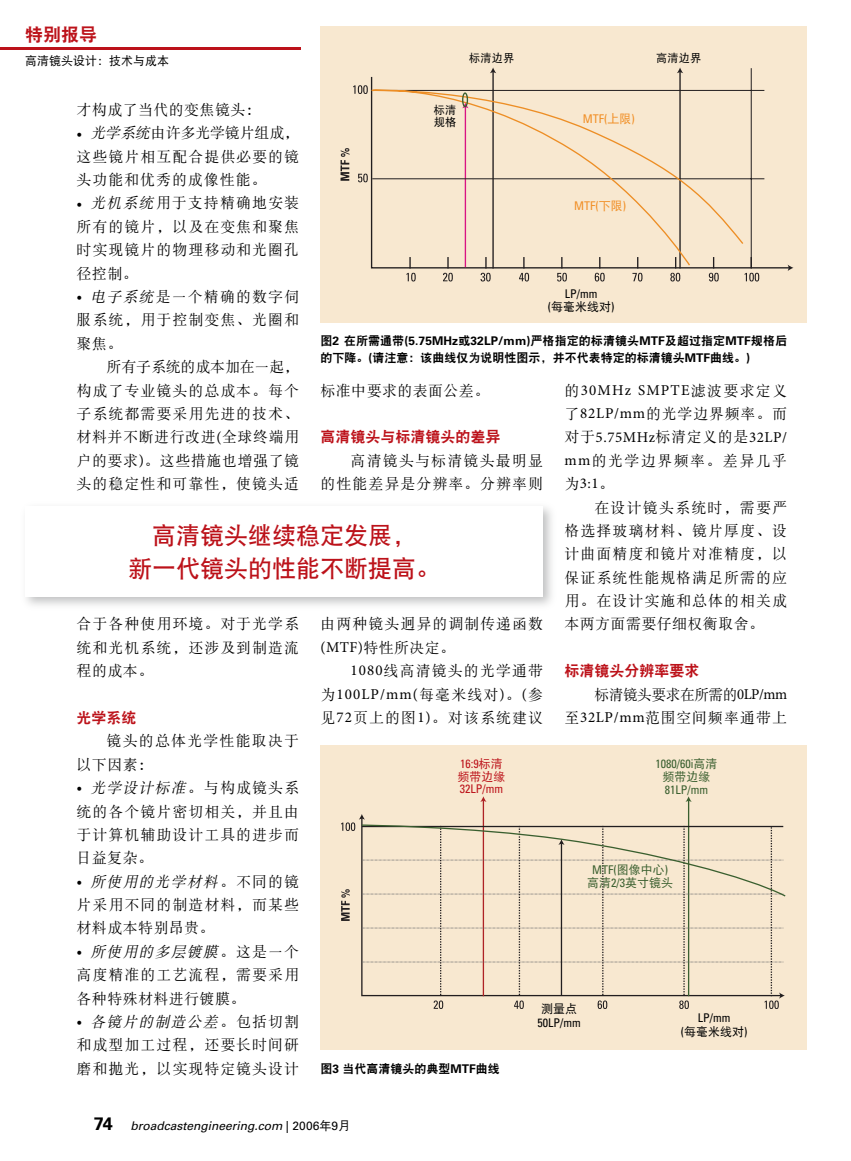
<style>
.page{position:relative;width:851px;height:1161px;background:#fff}
.page>*{position:absolute;margin:0;border:0;box-sizing:border-box;transform-origin:0 0}
.t1{font:24px/33px "DF Hei W7";color:#bc121a;text-align:center}
.t2{font:18px "DF Hei W9";color:#bc121a}
.t3{font:15px/23.4px "DF Song W5";letter-spacing:.065em;color:#000;text-align:justify}
.t4{font:15px "Minion Pro";letter-spacing:.07em;color:#000}
.t5{font:15px/23.4px "DF Song W5";letter-spacing:-.03em;color:#000;text-align:right}
.t6{font:15px "DF Song W5";letter-spacing:.035em;color:#000}
.t7{font:15px "DF Song W5";letter-spacing:-.015em;color:#000}
.t8{font:15px "DF Hei W9";color:#bc121a}
.t9{font:15px "DF Song W5";letter-spacing:.025em;color:#000}
.t10{font:15px "Minion Pro";letter-spacing:.035em;color:#000}
.t11{font:15px "DF Song W5";letter-spacing:.09em;color:#000}
.t12{font:12px/16.5px "DF Hei W9";color:#000}
.t13{font:italic 12px "Univers LT Std";color:#000}
.t14{font:12px "DF Hei W5";color:#000}
.t15{font:condensed 12px "Univers LT Std";color:#3a5f2f}
.t16{font:condensed 12px "Univers LT Std";color:#000}
.t17{font:condensed 12px "Univers LT Std";color:#f18e24}
.t18{font:12px "DF Hei W5";color:#3a5f2f}
.t19{font:condensed 12px "Univers LT Std";color:#bc121a}
.t20{font:12px "DF Hei W5";color:#bc121a}
.t21{font:11.25px/12px "DF Hei W5";color:#000}
.s1{font-style:italic}
.s2{font-family:"Minion Pro"}
.s3{font-family:"DF Hei W5";font-stretch:normal}
.s4{font-family:"Univers LT Std";font-stretch:condensed}
.s5{font-family:"Univers LT Std";font-weight:700}
.s6{font-family:"DF Song W5"}
.s7{font-weight:700;font-style:normal;font-size:18px}
.s8{font-style:normal}
.s9{font-family:"DF Hei W5";font-style:normal}
</style>
<div class="page">
<hr style="left:0;top:47px;width:301px;height:3px;background:#bc121a">
<div style="left:320px;top:26px;width:486px;height:296px;background:#f8e8d0"></div>
<svg style="left:370px;top:76px;width:418px;height:193px"></svg>
<svg style="left:787px;top:265px;width:6px;height:6px"></svg>
<hr style="left:492px;top:72px;width:1px;height:197px;background:#221e1f">
<svg style="left:490px;top:67px;width:6px;height:6px"></svg>
<hr style="left:679px;top:72px;width:1px;height:197px;background:#221e1f">
<svg style="left:677px;top:67px;width:6px;height:6px"></svg>
<hr style="left:464px;top:107px;width:2px;height:160px;background:#d91583">
<hr style="left:372px;top:90px;width:392px;height:1px;background:#221e1f">
<hr style="left:372px;top:178px;width:392px;height:1px;background:#221e1f">
<hr style="left:750px;top:68px;width:1px;height:200px;background:#221e1f">
<svg style="left:370px;top:82px;width:374px;height:184px"></svg>
<div style="left:462px;top:92px;width:6px;height:15px;border:1px solid #3a5f2f;border-radius:50%"></div>
<svg style="left:406px;top:257px;width:10px;height:25px"></svg>
<svg style="left:443px;top:257px;width:10px;height:25px"></svg>
<svg style="left:480px;top:257px;width:10px;height:25px"></svg>
<svg style="left:519px;top:257px;width:10px;height:25px"></svg>
<svg style="left:557px;top:257px;width:10px;height:25px"></svg>
<svg style="left:594px;top:257px;width:10px;height:25px"></svg>
<svg style="left:632px;top:257px;width:10px;height:25px"></svg>
<svg style="left:670px;top:257px;width:10px;height:25px"></svg>
<svg style="left:708px;top:257px;width:10px;height:25px"></svg>
<svg style="left:744px;top:257px;width:15px;height:25px"></svg>
<svg style="left:340px;top:148px;width:9px;height:33px"></svg>
<svg style="left:353px;top:85px;width:15px;height:9px"></svg>
<svg style="left:358px;top:174px;width:10px;height:8px"></svg>
<div style="left:320px;top:745px;width:487px;height:305px;background:#f8e8d0"></div>
<hr style="left:482px;top:800px;width:2px;height:196px;background:#ae2225">
<svg style="left:480px;top:796px;width:6px;height:6px"></svg>
<hr style="left:688px;top:800px;width:1px;height:196px;background:#3a5f2f">
<svg style="left:685px;top:796px;width:6px;height:6px"></svg>
<svg style="left:341px;top:814px;width:444px;height:195px"></svg>
<p class="t2" style="left:25px;top:26px;width:73px">特别报导</p>
<p class="t14" style="left:25px;top:54px;width:145px">高清镜头设计：技术与成本</p>
<p class="t21" style="left:469px;top:52px;width:46px">标清边界</p>
<p class="t21" style="left:656px;top:52px;width:46px">高清边界</p>
<p class="t9" style="left:77px;top:102px;width:186px">才构成了当代的变焦镜头：</p>
<p class="t7" style="left:90px;top:125px;width:210px"><span class="s1">光学系统</span>由许多光学镜片组成，</p>
<p class="t3" style="left:77px;top:145px;width:224px">这些镜片相互配合提供必要的镜</p>
<p class="t3" style="left:77px;top:168px;width:191px">头功能和优秀的成像性能。</p>
<p class="t3" style="left:90px;top:191px;width:210px"><span class="s1">光机系统</span>用于支持精确地安装</p>
<p class="t3" style="left:77px;top:215px;width:224px">所有的镜片，以及在变焦和聚焦</p>
<p class="t3" style="left:77px;top:238px;width:224px">时实现镜片的物理移动和光圈孔</p>
<p class="t3" style="left:77px;top:262px;width:63px">径控制。</p>
<p class="t3" style="left:90px;top:285px;width:210px"><span class="s1">电子系统</span>是一个精确的数字伺</p>
<p class="t3" style="left:77px;top:308px;width:224px">服系统，用于控制变焦、光圈和</p>
<p class="t3" style="left:77px;top:332px;width:47px">聚焦。</p>
<p class="t7" style="left:107px;top:359px;width:194px">所有子系统的成本加在一起，</p>
<p class="t3" style="left:77px;top:378px;width:224px">构成了专业镜头的总成本。每个</p>
<p class="t3" style="left:77px;top:402px;width:224px">子系统都需要采用先进的技术、</p>
<p class="t6" style="left:77px;top:429px;width:224px">材料并不断进行改进<span class="s2">(</span>全球终端用</p>
<p class="t6" style="left:77px;top:453px;width:224px">户的要求<span class="s2">)</span>。这些措施也增强了镜</p>
<p class="t3" style="left:77px;top:472px;width:224px">头的稳定性和可靠性，使镜头适</p>
<p class="t21" style="left:434px;top:104px;width:24px">标清规格</p>
<p class="t17" style="left:582px;top:111px;width:53px">MTF(<span class="s3">上限</span>)</p>
<p class="t4" style="left:77px;top:123px;width:7px">•</p>
<p class="t17" style="left:574px;top:198px;width:53px">MTF(<span class="s3">下限</span>)</p>
<p class="t4" style="left:77px;top:193px;width:7px">•</p>
<p class="t16" style="left:565px;top:286px;width:34px">LP/mm</p>
<p class="t14" style="left:548px;top:301px;width:68px"><span class="s4">(</span>每毫米线对<span class="s4">)</span></p>
<p class="t4" style="left:77px;top:286px;width:7px">•</p>
<p class="t12" style="left:320px;top:333px;width:468px">图<span class="s5">2</span> 在所需通带<span class="s5">(5.75MHz</span>或<span class="s5">32LP/mm)</span>严格指定的标清镜头<span class="s5">MTF</span>及超过指定<span class="s5">MTF</span>规格后的下降。<span class="s5">(</span>请注意：该曲线仅为说明性图示，并不代表特定的标清镜头<span class="s5">MTF</span>曲线。<span class="s5">)</span></p>
<p class="t9" style="left:320px;top:383px;width:170px">标准中要求的表面公差。</p>
<p class="t8" style="left:320px;top:429px;width:181px">高清镜头与标清镜头的差异</p>
<p class="t3" style="left:320px;top:449px;width:224px;text-align:right">高清镜头与标清镜头最明显<br>的性能差异是分辨率。分辨率则</p>
<p class="t4" style="left:564px;top:380px;width:224px"><span class="s6">的</span>30MHz SMPTE<span class="s6">滤波要求定义</span></p>
<p class="t3" style="left:564px;top:402px;width:224px">了<span class="s2">82LP/mm</span>的光学边界频率。而</p>
<p class="t10" style="left:564px;top:427px;width:224px"><span class="s6">对于</span>5.75MHz<span class="s6">标清定义的是</span>32LP/</p>
<p class="t11" style="left:564px;top:453px;width:224px"><span class="s2">mm</span>的光学边界频率。差异几乎</p>
<p class="t4" style="left:564px;top:474px;width:51px"><span class="s6">为</span>3:1<span class="s6">。</span></p>
<p class="t3" style="left:564px;top:495px;width:224px;text-indent:30px">在设计镜头系统时，需要严格选择玻璃材料、镜片厚度、设计曲面精度和镜片对准精度，以保证系统性能规格满足所需的应用。在设计实施和总体的相关成本两方面需要仔细权衡取舍。</p>
<p class="t8" style="left:564px;top:663px;width:136px">标清镜头分辨率要求</p>
<p class="t5" style="left:564px;top:682px;width:224px">标清镜头要求在所需的<span class="s2">0LP/mm</span>至<span class="s2">32LP/mm</span>范围空间频率通带上</p>
<h1 class="t1" style="left:128px;top:519px;width:314px">高清镜头继续稳定发展，<br>新一代镜头的性能不断提高。</h1>
<p class="t3" style="left:320px;top:612px;width:224px">由两种镜头迥异的调制传递函数<span class="s2">(MTF)</span>特性所决定。</p>
<p class="t3" style="left:350px;top:659px;width:194px"><span class="s2">1080</span>线高清镜头的光学通带</p>
<p class="t4" style="left:320px;top:684px;width:224px"><span class="s6">为</span>100LP/mm(<span class="s6">每毫米线对</span>)<span class="s6">。</span>(<span class="s6">参</span></p>
<p class="t3" style="left:320px;top:706px;width:224px">见<span class="s2">72</span>页上的图<span class="s2">1)</span>。对该系统建议</p>
<p class="t3" style="left:77px;top:612px;width:224px">合于各种使用环境。对于光学系统和光机系统，还涉及到制造流程的成本。</p>
<p class="t8" style="left:77px;top:710px;width:61px">光学系统</p>
<p class="t3" style="left:77px;top:729px;width:224px;text-indent:30px">镜头的总体光学性能取决于以下因素：</p>
<p class="t3" style="left:77px;top:776px;width:224px;text-indent:14px"><span class="s1">光学设计标准</span>。与构成镜头系统的各个镜片密切相关，并且由于计算机辅助设计工具的进步而日益复杂。</p>
<p class="t3" style="left:77px;top:870px;width:224px;text-indent:14px"><span class="s1">所使用的光学材料</span>。不同的镜片采用不同的制造材料，而某些材料成本特别昂贵。</p>
<p class="t3" style="left:77px;top:940px;width:224px;text-indent:14px"><span class="s1">所使用的多层镀膜</span>。这是一个高度精准的工艺流程，需要采用各种特殊材料进行镀膜。</p>
<p class="t3" style="left:77px;top:1010px;width:224px;text-indent:14px"><span class="s1">各镜片的制造公差</span>。包括切割和成型加工过程，还要长时间研磨和抛光，以实现特定镜头设计</p>
<p class="t19" style="left:460px;top:756px;width:44px">16:9<span class="s3">标清</span></p>
<p class="t20" style="left:457px;top:770px;width:49px">频带边缘</p>
<p class="t19" style="left:460px;top:781px;width:45px">32LP/mm</p>
<p class="t15" style="left:655px;top:756px;width:63px">1080/60i<span class="s3">高清</span></p>
<p class="t18" style="left:662px;top:771px;width:49px">频带边缘</p>
<p class="t15" style="left:664px;top:782px;width:45px">81LP/mm</p>
<p class="t4" style="left:77px;top:778px;width:7px">•</p>
<p class="t15" style="left:592px;top:862px;width:77px">MTF(<span class="s3">图像中心</span>)</p>
<p class="t18" style="left:587px;top:876px;width:87px">高清<span class="s4">2/3</span>英寸镜头</p>
<p class="t4" style="left:77px;top:871px;width:7px">•</p>
<p class="t4" style="left:77px;top:941px;width:7px">•</p>
<p class="t14" style="left:541px;top:1003px;width:37px">测量点</p>
<p class="t16" style="left:537px;top:1015px;width:45px">50LP/mm</p>
<p class="t16" style="left:697px;top:1010px;width:34px">LP/mm</p>
<p class="t14" style="left:680px;top:1025px;width:68px"><span class="s4">(</span>每毫米线对<span class="s4">)</span></p>
<p class="t4" style="left:77px;top:1011px;width:7px">•</p>
<p class="t12" style="left:320px;top:1061px;width:181px">图<span class="s5">3</span> 当代高清镜头的典型<span class="s5">MTF</span>曲线</p>
<p class="t13" style="left:94px;top:1118px;width:258px"><span class="s7">74</span> broadcastengineering.com <span class="s8">| 2006</span><span class="s9">年</span><span class="s8">9</span><span class="s9">月</span></p>
</div>
